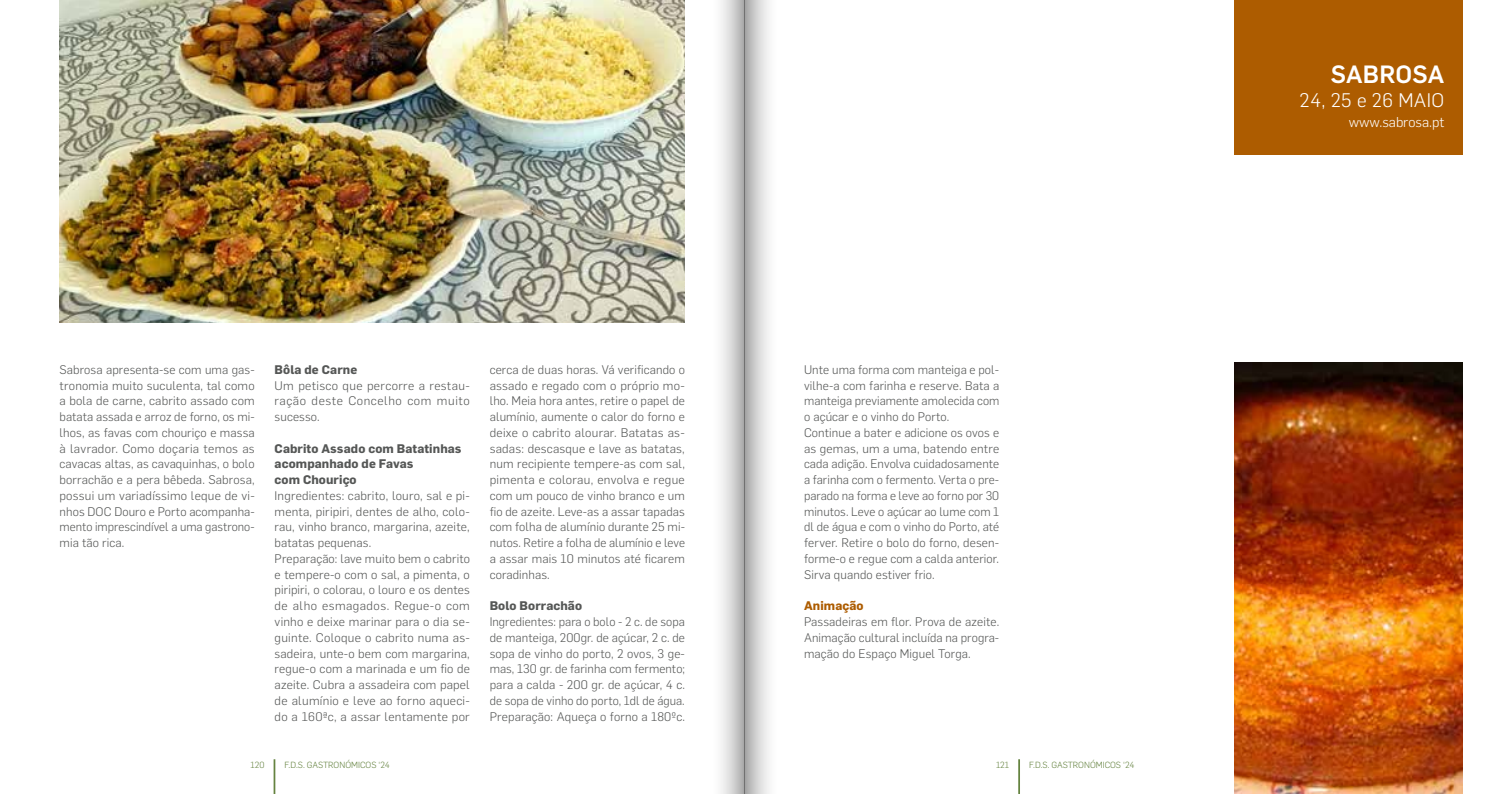
<style>
.page{position:relative;width:1489px;height:794px;background:#fff}
.page>*{position:absolute;margin:0;border:0;box-sizing:border-box;transform-origin:0 0}
.t1{font:500 24.5px "Flama";letter-spacing:.01em;color:#fff}
.t2{font:300 19.25px "Flama";letter-spacing:.02em;color:#fff}
.t3{font:300 14px "Flama";color:#fff}
.t4{font:300 12.25px/15.8px "Flama";letter-spacing:.01em;color:#555756;text-align:justify}
.t5{font:700 12.25px/15.8px "Flama";letter-spacing:.01em;color:#555756}
.t6{font:700 12.25px "Flama";letter-spacing:.01em;color:#ad5c00}
.t7{font:300 8.75px "Flama";color:#658340}
</style>
<div class="page">
<hr style="left:1018px;top:759px;width:1px;height:35px;background:#658340">
<hr style="left:273px;top:759px;width:2px;height:35px;background:#658340">
<div style="left:1234px;top:0;width:228px;height:155px;background:#ad5c00"></div>
<img style="left:60px;top:0;width:625px;height:322px">
<img style="left:1234px;top:362px;width:228px;height:432px">
<svg style="left:744px;top:0;width:25px;height:794px;background:#cdcdcd"></svg>
<svg style="left:721px;top:0;width:23px;height:794px;background:#d3d3d3"></svg>
<p class="t5" style="left:274px;top:361px;width:84px">Bôla de Carne</p>
<p class="t4" style="left:274px;top:377px;width:197px">Um petisco que percorre a restau&shy;ração deste Concelho com muito sucesso.</p>
<p class="t5" style="left:274px;top:439px;width:188px">Cabrito Assado com Batatinhas acompanhado de Favas<br>com Chouriço</p>
<p class="t4" style="left:274px;top:487px;width:197px;text-align:left">Ingredientes: cabrito, louro, sal e pi&shy;menta, piripiri, dentes de alho, colo&shy;rau, vinho branco, margarina, azeite, batatas pequenas.<br>Preparação: lave muito bem o cabrito e tempere-o com o sal, a pimenta, o piripiri, o colorau, o louro e os dentes de alho esmagados. Regue-o com vinho e deixe marinar para o dia se&shy;guinte. Coloque o cabrito numa as&shy;sadeira, unte-o bem com margarina, regue-o com a marinada e um fio de azeite. Cubra a assadeira com papel de alumínio e leve ao forno aqueci&shy;do a 160ªc, a assar lentamente por</p>
<p class="t4" style="left:489px;top:361px;width:197px">cerca de duas horas. Vá verificando o assado e regado com o próprio mo&shy;lho. Meia hora antes, retire o papel de alumínio, aumente o calor do forno e deixe o cabrito alourar. Batatas as&shy;sadas: descasque e lave as batatas, num recipiente tempere-as com sal, pimenta e colorau, envolva e regue com um pouco de vinho branco e um fio de azeite. Leve-as a assar tapadas com folha de alumínio durante 25 mi&shy;nutos. Retire a folha de alumínio e leve a assar mais 10 minutos até ficarem coradinhas.</p>
<p class="t5" style="left:489px;top:597px;width:94px">Bolo Borrachão</p>
<p class="t4" style="left:489px;top:613px;width:197px">Ingredientes: para o bolo - 2 c. de sopa de manteiga, 200gr. de açúcar, 2 c. de sopa de vinho do porto, 2 ovos, 3 ge&shy;mas, 130 gr. de farinha com fermento; para a calda - 200 gr. de açúcar, 4 c. de sopa de vinho do porto, 1dl de água.<br>Preparação: Aqueça o forno a 180ºc.</p>
<p class="t4" style="left:60px;top:361px;width:197px">Sabrosa apresenta-se com uma gas&shy;tronomia muito suculenta, tal como a bola de carne, cabrito assado com batata assada e arroz de forno, os mi&shy;lhos, as favas com chouriço e massa à lavrador. Como doçaria temos as cavacas altas, as cavaquinhas, o bolo borrachão e a pera bêbeda. Sabrosa, possui um variadíssimo leque de vi&shy;nhos DOC Douro e Porto acompanha&shy;mento imprescindível a uma gastrono&shy;mia tão rica.</p>
<p class="t4" style="left:804px;top:361px;width:197px;text-align:left">Unte uma forma com manteiga e pol&shy;vilhe-a com farinha e reserve. Bata a manteiga previamente amolecida com o açúcar e o vinho do Porto.<br>Continue a bater e adicione os ovos e as gemas, um a uma, batendo entre cada adição. Envolva cuidadosamente a farinha com o fermento. Verta o pre&shy;parado na forma e leve ao forno por 30 minutos. Leve o açúcar ao lume com 1 dl de água e com o vinho do Porto, até ferver. Retire o bolo do forno, desen&shy;forme-o e regue com a calda anterior.<br>Sirva quando estiver frio.</p>
<p class="t6" style="left:804px;top:597px;width:61px">Animação</p>
<p class="t4" style="left:804px;top:613px;width:197px">Passadeiras em flor. Prova de azeite.<br>Animação cultural incluída na progra&shy;mação do Espaço Miguel Torga.</p>
<p class="t7" style="left:250px;top:758px;width:15px">120</p>
<p class="t7" style="left:284px;top:758px;width:107px">F.D.S. GASTRONÓMICOS ‘24</p>
<p class="t7" style="left:995px;top:758px;width:15px">121</p>
<p class="t7" style="left:1029px;top:758px;width:107px">F.D.S. GASTRONÓMICOS ‘24</p>
<h1 class="t1" style="left:1330px;top:56px;width:115px">SABROSA</h1>
<h2 class="t2" style="left:1299px;top:87px;width:146px">24, 25 e 26 MAIO</h2>
<p class="t3" style="left:1348px;top:112px;width:97px">www.sabrosa.pt</p>
</div>
